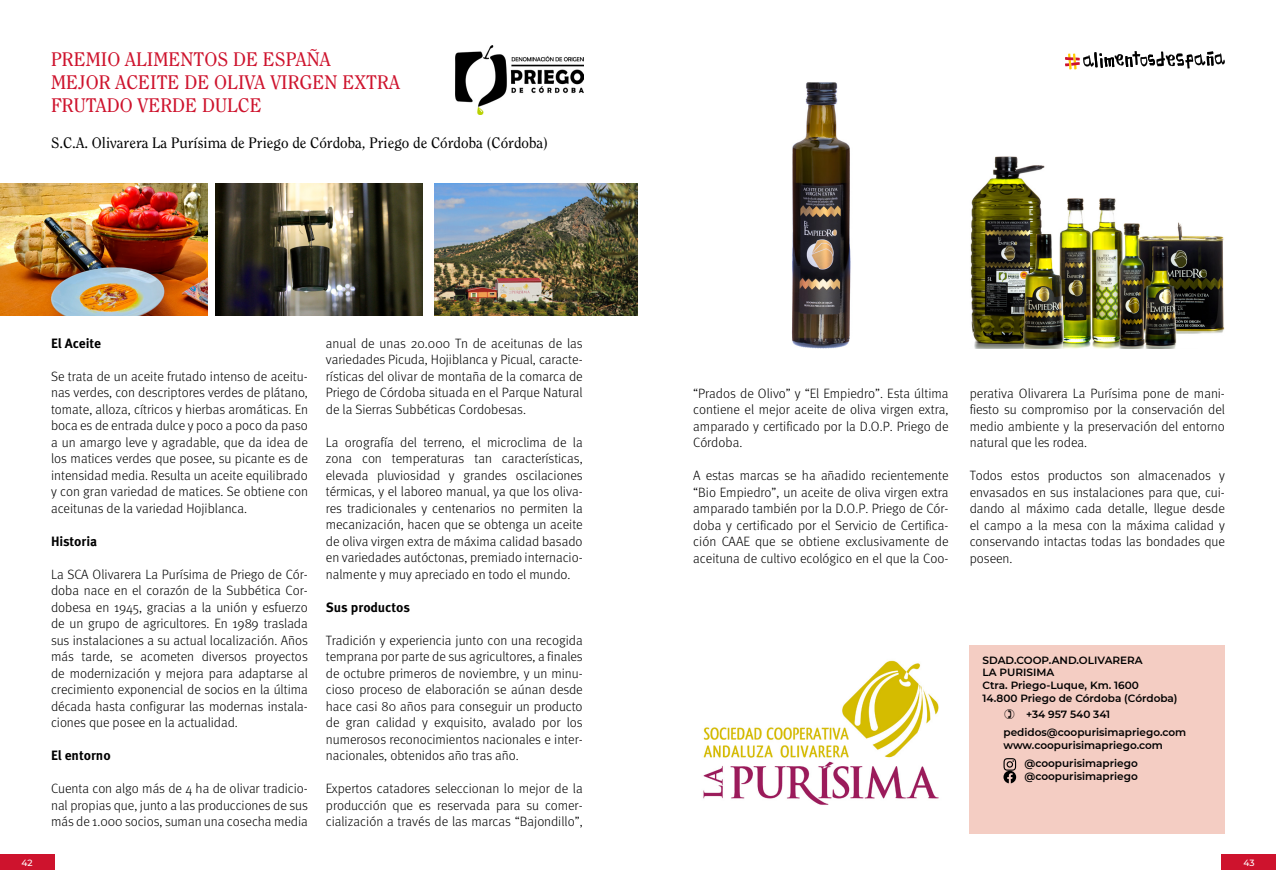
<style>
.page{position:relative;width:1276px;height:893px;background:#fff}
.page>*{position:absolute;margin:0;border:0;box-sizing:border-box;transform-origin:0 0}
.t1{font:19.5px/23.4px "Clearface";color:#ce132d}
.t2{font:15px "Clearface";color:#000}
.t3{font:300 13.5px/16.5px "FF Meta Pro";color:#000;text-align:justify}
.t4{font:700 13.5px "FF Meta Pro";color:#000}
.t5{font:600 10.5px/12.6px "Montserrat";color:#000}
.t6{font:500 9px "Montserrat";color:#fff}
</style>
<div class="page">
<div style="left:1222px;top:854px;width:54px;height:15px;background:#ce132d"></div>
<div style="left:0;top:854px;width:54px;height:15px;background:#ce132d"></div>
<svg style="left:1065px;top:51px;width:160px;height:18px"></svg>
<img style="left:215px;top:183px;width:207px;height:133px">
<img style="left:0;top:183px;width:207px;height:133px">
<img style="left:435px;top:183px;width:203px;height:133px">
<div style="left:969px;top:645px;width:256px;height:188px;background:#f4cdc3"></div>
<svg style="left:1003px;top:758px;width:13px;height:25px"></svg>
<img style="left:703px;top:660px;width:236px;height:145px">
<img style="left:792px;top:82px;width:59px;height:266px">
<img style="left:970px;top:156px;width:255px;height:192px">
<img style="left:455px;top:45px;width:128px;height:69px">
<h1 class="t1" style="left:51px;top:47px;width:350px">PREMIO ALIMENTOS DE ESPAÑA<br>MEJOR ACEITE DE OLIVA VIRGEN EXTRA<br>FRUTADO VERDE DULCE</h1>
<p class="t2" style="left:51px;top:134px;width:499px">S.C.A. Olivarera La Purísima de Priego de Córdoba, Priego de Córdoba (Córdoba)</p>
<p class="t4" style="left:51px;top:333px;width:51px">El Aceite</p>
<p class="t3" style="left:51px;top:367px;width:258px">Se trata de un aceite frutado intenso de aceitu&shy;nas verdes, con descriptores verdes de plátano, tomate, alloza, cítricos y hierbas aromáticas. En boca es de entrada dulce y poco a poco da paso a un amargo leve y agradable, que da idea de los matices verdes que posee, su picante es de intensidad media. Resulta un aceite equilibrado y con gran variedad de matices. Se obtiene con aceitunas de la variedad Hojiblanca.</p>
<p class="t4" style="left:51px;top:531px;width:48px">Historia</p>
<p class="t3" style="left:51px;top:565px;width:258px">La SCA Olivarera La Purísima de Priego de Cór&shy;doba nace en el corazón de la Subbética Cor&shy;dobesa en 1945, gracias a la unión y esfuerzo de un grupo de agricultores. En 1989 traslada sus instalaciones a su actual localización. Años más tarde, se acometen diversos proyectos de modernización y mejora para adaptarse al crecimiento exponencial de socios en la última década hasta configurar las modernas instala&shy;ciones que posee en la actualidad.</p>
<p class="t4" style="left:51px;top:745px;width:61px">El entorno</p>
<p class="t3" style="left:51px;top:780px;width:258px">Cuenta con algo más de 4 ha de olivar tradicio&shy;nal propias que, junto a las producciones de sus más de 1.000 socios, suman una cosecha media</p>
<p class="t3" style="left:326px;top:334px;width:258px">anual de unas 20.000 Tn de aceitunas de las variedades Picuda, Hojiblanca y Picual, caracte&shy;rísticas del olivar de montaña de la comarca de Priego de Córdoba situada en el Parque Natural de la Sierras Subbéticas Cordobesas.</p>
<p class="t3" style="left:326px;top:433px;width:258px">La orografía del terreno, el microclima de la zona con temperaturas tan características, elevada pluviosidad y grandes oscilaciones térmicas, y el laboreo manual, ya que los oliva&shy;res tradicionales y centenarios no permiten la mecanización, hacen que se obtenga un aceite de oliva virgen extra de máxima calidad basado en variedades autóctonas, premiado internacio&shy;nalmente y muy apreciado en todo el mundo.</p>
<p class="t4" style="left:326px;top:597px;width:86px">Sus productos</p>
<p class="t3" style="left:326px;top:631px;width:258px">Tradición y experiencia junto con una recogida temprana por parte de sus agricultores, a finales de octubre primeros de noviembre, y un minu&shy;cioso proceso de elaboración se aúnan desde hace casi 80 años para conseguir un producto de gran calidad y exquisito, avalado por los numerosos reconocimientos nacionales e inter&shy;nacionales, obtenidos año tras año.</p>
<p class="t3" style="left:326px;top:780px;width:258px">Expertos catadores seleccionan lo mejor de la producción que es reservada para su comer&shy;cialización a través de las marcas “Bajondillo”,</p>
<p class="t3" style="left:693px;top:384px;width:257px">“Prados de Olivo” y “El Empiedro”. Esta última contiene el mejor aceite de oliva virgen extra, amparado y certificado por la D.O.P. Priego de Córdoba.</p>
<p class="t3" style="left:693px;top:466px;width:257px">A estas marcas se ha añadido recientemente “Bio Empiedro”, un aceite de oliva virgen extra amparado también por la D.O.P. Priego de Cór&shy;doba y certificado por el Servicio de Certifica&shy;ción CAAE que se obtiene exclusivamente de aceituna de cultivo ecológico en el que la Coo-</p>
<p class="t3" style="left:969px;top:384px;width:257px">perativa Olivarera La Purísima pone de mani&shy;fiesto su compromiso por la conservación del medio ambiente y la preservación del entorno natural que les rodea.</p>
<p class="t3" style="left:969px;top:466px;width:257px">Todos estos productos son almacenados y envasados en sus instalaciones para que, cui&shy;dando al máximo cada detalle, llegue desde el campo a la mesa con la máxima calidad y conservando intactas todas las bondades que poseen.</p>
<p class="t5" style="left:982px;top:653px;width:197px">SDAD.COOP.AND.OLIVARERA<br>LA PURISIMA<br>Ctra. Priego-Luque, Km. 1600<br>14.800 Priego de Córdoba (Córdoba)</p>
<p class="t5" style="left:1003px;top:705px;width:184px;line-height:17.7px;text-indent:23px">+34 957 540 341 pedidos@coopurisimapriego.com</p>
<p class="t5" style="left:1003px;top:736px;width:161px;line-height:17.7px;text-align:center">www.coopurisimapriego.com @coopurisimapriego</p>
<p class="t5" style="left:1024px;top:770px;width:115px">@coopurisimapriego</p>
<p class="t6" style="left:21px;top:856px;width:13px">42</p>
<p class="t6" style="left:1243px;top:856px;width:13px">43</p>
</div>
